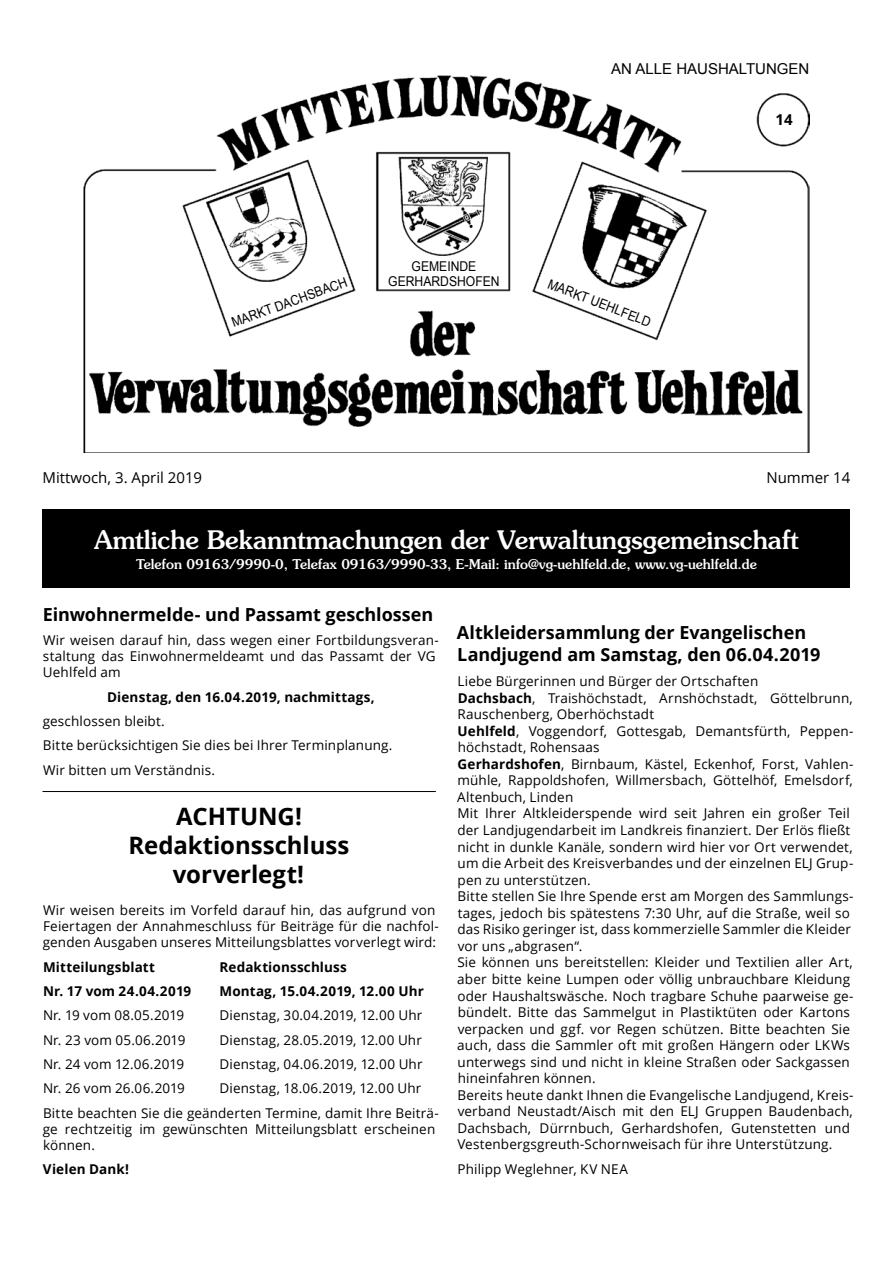
<style>
.page{position:relative;width:893px;height:1263px;background:#fff}
.page>*{position:absolute;margin:0;border:0;box-sizing:border-box;transform-origin:0 0}
.t1{font:500 25.5px "Souvenir";color:#fff}
.t2{font:700 24px/28.8px "Open Sans";letter-spacing:-.005em;color:#000;text-align:center}
.t3{font:700 18px/21.9px "Open Sans";color:#000}
.t4{font:15px "Open Sans";color:#000}
.t5{font:15px "Arial";color:#000}
.t6{font:700 15px "Open Sans";color:#000}
.t7{font:13.5px/16.5px "Open Sans";letter-spacing:.01em;color:#000}
.t8{font:700 13.5px "Open Sans";letter-spacing:.01em;color:#000}
.t9{font:500 13.5px "Souvenir";color:#fff}
.t10{font:13.5px/15px "Arial";color:#000;text-align:center;scale:.9 1}
.s1{font-weight:700}
</style>
<div class="page">
<img style="left:84px;top:75px;width:725px;height:378px">
<div style="left:43px;top:509px;width:807px;height:78px;background:#000"></div>
<hr style="left:43px;top:791px;width:393px;height:1px;background:#000">
<p class="t5" style="left:611px;top:59px;width:200px">AN ALLE HAUSHALTUNGEN</p>
<p class="t10" style="left:388px;top:259px;width:125px">GEMEINDE<br>GERHARDSHOFEN</p>
<p class="t10" style="left:230px;top:316px;width:137px;rotate:-20deg">MARKT DACHSBACH</p>
<p class="t10" style="left:551px;top:277px;width:123px;rotate:21deg">MARKT UEHLFELD</p>
<p class="t6" style="left:776px;top:109px;width:19px">14</p>
<p class="t4" style="left:43px;top:468px;width:161px">Mittwoch, 3. April 2019</p>
<p class="t4" style="left:766px;top:468px;width:86px">Nummer 14</p>
<h1 class="t1" style="left:94px;top:524px;width:706px">Amtliche Bekanntmachungen der Verwaltungsgemeinschaft</h1>
<p class="t9" style="left:136px;top:556px;width:622px">Telefon 09163/9990-0, Telefax 09163/9990-33, E-Mail: info@vg-uehlfeld.de, www.vg-uehlfeld.de</p>
<h3 class="t3" style="left:43px;top:603px;width:392px">Einwohnermelde- und Passamt geschlossen</h3>
<p class="t7" style="left:43px;top:631px;width:398px">Wir weisen darauf hin, dass wegen einer Fortbildungsveran&shy;staltung das Einwohnermeldeamt und das Passamt der VG<br>Uehlfeld am</p>
<p class="t8" style="left:107px;top:687px;width:269px">Dienstag, den 16.04.2019, nachmittags,</p>
<p class="t7" style="left:43px;top:708px;width:351px;line-height:24.3px">geschlossen bleibt.<br>Bitte berücksichtigen Sie dies bei Ihrer Terminplanung.<br>Wir bitten um Verständnis.</p>
<h2 class="t2" style="left:129px;top:801px;width:222px">ACHTUNG!<br>Redaktionsschluss vorverlegt!</h2>
<p class="t7" style="left:43px;top:902px;width:398px">Wir weisen bereits im Vorfeld darauf hin, das aufgrund von<br>Feiertagen der Annahmeschluss für Beiträge für die nachfol&shy;genden Ausgaben unseres Mitteilungsblattes vorverlegt wird:</p>
<p class="t8" style="left:43px;top:957px;width:113px">Mitteilungsblatt</p>
<p class="t8" style="left:220px;top:957px;width:129px">Redaktionsschluss</p>
<p class="t8" style="left:43px;top:982px;width:150px">Nr. 17 vom 24.04.2019</p>
<p class="t8" style="left:220px;top:982px;width:206px">Montag, 15.04.2019, 12.00 Uhr</p>
<p class="t7" style="left:43px;top:1007px;width:143px">Nr. 19 vom 08.05.2019</p>
<p class="t7" style="left:220px;top:1007px;width:204px">Dienstag, 30.04.2019, 12.00 Uhr</p>
<p class="t7" style="left:43px;top:1031px;width:144px">Nr. 23 vom 05.06.2019</p>
<p class="t7" style="left:220px;top:1031px;width:204px">Dienstag, 28.05.2019, 12.00 Uhr</p>
<p class="t7" style="left:43px;top:1055px;width:143px">Nr. 24 vom 12.06.2019</p>
<p class="t7" style="left:220px;top:1055px;width:204px">Dienstag, 04.06.2019, 12.00 Uhr</p>
<p class="t7" style="left:43px;top:1080px;width:143px">Nr. 26 vom 26.06.2019</p>
<p class="t7" style="left:43px;top:1076px;width:397px;line-height:24.3px;text-indent:177px">Dienstag, 18.06.2019, 12.00 Uhr<br>Bitte beachten Sie die geänderten Termine, damit Ihre Beiträ-</p>
<p class="t7" style="left:43px;top:1120px;width:394px">ge rechtzeitig im gewünschten Mitteilungsblatt erscheinen können.</p>
<p class="t8" style="left:43px;top:1160px;width:88px">Vielen Dank!</p>
<h3 class="t3" style="left:457px;top:621px;width:365px">Altkleidersammlung der Evangelischen<br>Landjugend am Samstag, den 06.04.2019</h3>
<p class="t7" style="left:457px;top:672px;width:398px">Liebe Bürgerinnen und Bürger der Ortschaften<br><span class="s1">Dachsbach</span>, Traishöchstadt, Arnshöchstadt, Göttelbrunn, Rauschenberg, Oberhöchstadt<br><span class="s1">Uehlfeld</span>, Voggendorf, Gottesgab, Demantsfürth, Peppen&shy;höchstadt, Rohensaas<br><span class="s1">Gerhardshofen</span>, Birnbaum, Kästel, Eckenhof, Forst, Vahlen&shy;mühle, Rappoldshofen, Willmersbach, Göttelhöf, Emelsdorf, Altenbuch, Linden<br>Mit Ihrer Altkleiderspende wird seit Jahren ein großer Teil der Landjugendarbeit im Landkreis finanziert. Der Erlös fließt nicht in dunkle Kanäle, sondern wird hier vor Ort verwendet, um die Arbeit des Kreisverbandes und der einzelnen ELJ Grup&shy;pen zu unterstützen.<br>Bitte stellen Sie Ihre Spende erst am Morgen des Sammlungs&shy;tages, jedoch bis spätestens 7:30 Uhr, auf die Straße, weil so das Risiko geringer ist, dass kommerzielle Sammler die Kleider vor uns „abgrasen“.<br>Sie können uns bereitstellen: Kleider und Textilien aller Art, aber bitte keine Lumpen oder völlig unbrauchbare Kleidung oder Haushaltswäsche. Noch tragbare Schuhe paarweise ge&shy;bündelt. Bitte das Sammelgut in Plastiktüten oder Kartons verpacken und ggf. vor Regen schützen. Bitte beachten Sie auch, dass die Sammler oft mit großen Hängern oder LKWs unterwegs sind und nicht in kleine Straßen oder Sackgassen hineinfahren können.<br>Bereits heute dankt Ihnen die Evangelische Landjugend, Kreis&shy;verband Neustadt/Aisch mit den ELJ Gruppen Baudenbach, Dachsbach, Dürrnbuch, Gerhardshofen, Gutenstetten und Vestenbergsgreuth-Schornweisach für ihre Unterstützung.</p>
<p class="t7" style="left:458px;top:1161px;width:172px">Philipp Weglehner, KV NEA</p>
</div>
